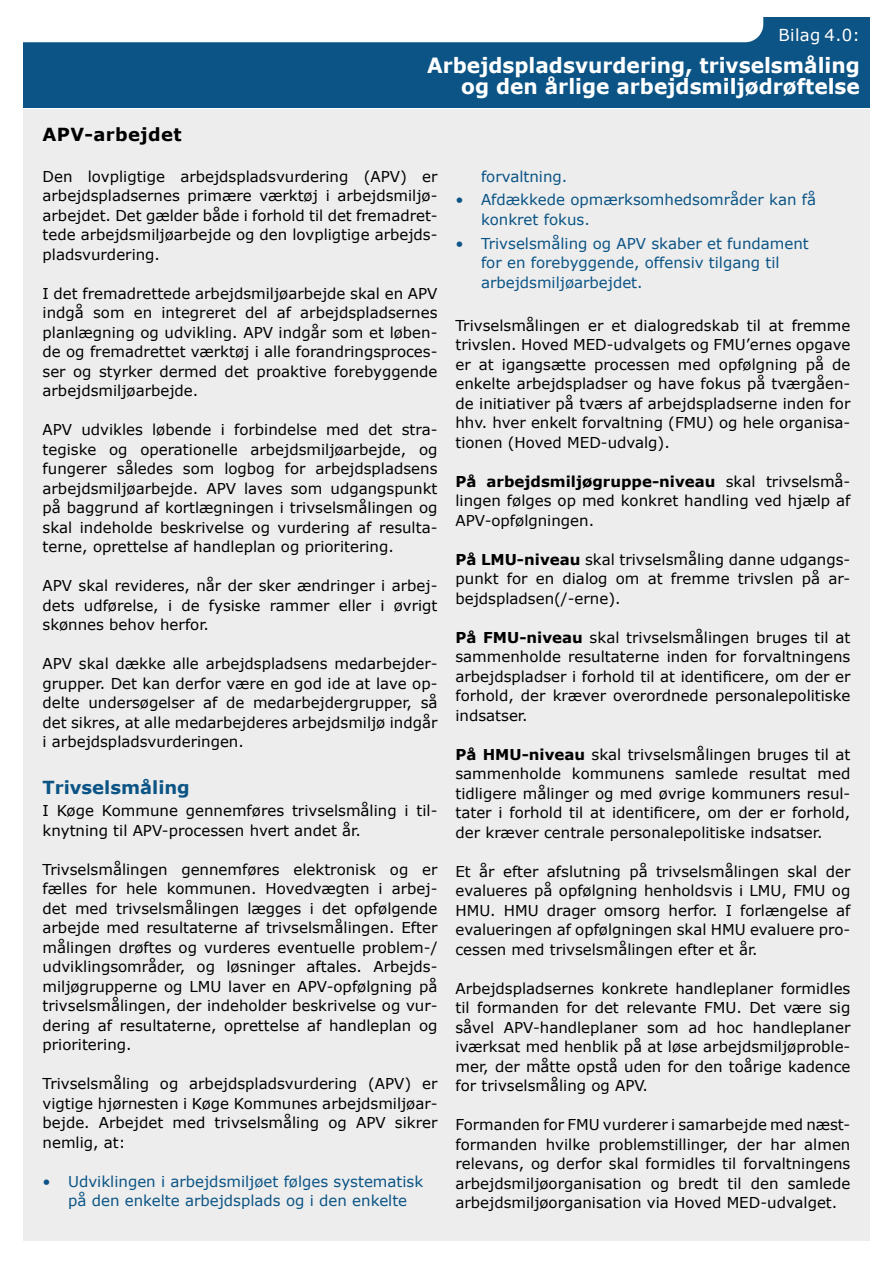
<style>
.page{position:relative;width:893px;height:1263px;background:#fff}
.page>*{position:absolute;margin:0;border:0;box-sizing:border-box;transform-origin:0 0}
.t1{font:700 21px/21.6px "Verdana";color:#fff;text-align:right;scale:.96 1}
.t2{font:700 18px "Verdana";color:#0b5485}
.t3{font:700 18px "Verdana";letter-spacing:.02em;color:#000}
.t4{font:16.5px "Verdana";letter-spacing:.02em;color:#fff}
.t5{font:15px/19.5px "Verdana";color:#000;text-align:justify}
.t6{font:15px/19.5px "Verdana";color:#0b5485}
.s1{font-weight:700}
</style>
<div class="page">
<div style="left:23px;top:17px;width:847px;height:91px;background:#0b5485"></div>
<div style="left:23px;top:109px;width:847px;height:1131px;background:#ededed"></div>
<div style="left:0;top:0;width:763px;height:42px;background:#fff;border-radius:18px"></div>
<p class="t4" style="left:778px;top:25px;width:83px">Bilag 4.0:</p>
<h1 class="t1" style="left:427px;top:55px;width:452px">Arbejdspladsvurdering, trivselsmåling og den årlige arbejdsmiljødrøftelse</h1>
<p class="t3" style="left:43px;top:123px;width:141px">APV-arbejdet</p>
<p class="t5" style="left:43px;top:167px;width:396px">Den lovpligtige arbejdspladsvurdering (APV) er arbejdspladsernes primære værktøj i arbejdsmiljø&shy;arbejdet. Det gælder både i forhold til det fremadret&shy;tede arbejdsmiljøarbejde og den lovpligtige arbejds&shy;pladsvurdering.</p>
<p class="t5" style="left:43px;top:284px;width:396px">I det fremadrettede arbejdsmiljøarbejde skal en APV indgå som en integreret del af arbejdspladsernes planlægning og udvikling. APV indgår som et løben&shy;de og fremadrettet værktøj i alle forandringsproces&shy;ser og styrker dermed det proaktive forebyggende arbejdsmiljøarbejde.</p>
<p class="t5" style="left:43px;top:420px;width:396px">APV udvikles løbende i forbindelse med det stra&shy;tegiske og operationelle arbejdsmiljøarbejde, og fungerer således som logbog for arbejdspladsens arbejdsmiljøarbejde. APV laves som udgangspunkt på baggrund af kortlægningen i trivselsmålingen og skal indeholde beskrivelse og vurdering af resulta&shy;terne, oprettelse af handleplan og prioritering.</p>
<p class="t5" style="left:43px;top:576px;width:396px">APV skal revideres, når der sker ændringer i arbej&shy;dets udførelse, i de fysiske rammer eller i øvrigt skønnes behov herfor.</p>
<p class="t5" style="left:43px;top:654px;width:396px">APV skal dække alle arbejdspladsens medarbejder&shy;grupper. Det kan derfor være en god ide at lave op&shy;delte undersøgelser af de medarbejdergrupper, så det sikres, at alle medarbejderes arbejdsmiljø indgår i arbejdspladsvurderingen.</p>
<p class="t2" style="left:43px;top:775px;width:149px">Trivselsmåling</p>
<p class="t5" style="left:43px;top:801px;width:396px">I Køge Kommune gennemføres trivselsmåling i til&shy;knytning til APV-processen hvert andet år.</p>
<p class="t5" style="left:43px;top:860px;width:396px">Trivselsmålingen gennemføres elektronisk og er fælles for hele kommunen. Hovedvægten i arbej&shy;det med trivselsmålingen lægges i det opfølgende arbejde med resultaterne af trivselsmålingen. Efter målingen drøftes og vurderes eventuelle problem-/ udviklingsområder, og løsninger aftales. Arbejds&shy;miljøgrupperne og LMU laver en APV-opfølgning på trivselsmålingen, der indeholder beskrivelse og vur&shy;dering af resultaterne, oprettelse af handleplan og prioritering.</p>
<p class="t5" style="left:43px;top:1074px;width:396px">Trivselsmåling og arbejdspladsvurdering (APV) er vigtige hjørnesten i Køge Kommunes arbejdsmiljøar&shy;bejde. Arbejdet med trivselsmåling og APV sikrer nemlig, at:</p>
<p class="t6" style="left:68px;top:1172px;width:357px;text-indent:-26px">• Udviklingen i arbejdsmiljøet følges systematisk på den enkelte arbejdsplads og i den enkelte</p>
<p class="t6" style="left:481px;top:167px;width:88px">forvaltning.</p>
<p class="t6" style="left:481px;top:190px;width:337px;text-indent:-26px">• Afdækkede opmærksomhedsområder kan få konkret fokus.</p>
<p class="t6" style="left:481px;top:234px;width:329px;text-indent:-26px">• Trivselsmåling og APV skaber et fundament for en forebyggende, offensiv tilgang til arbejdsmiljøarbejdet.</p>
<p class="t5" style="left:455px;top:316px;width:396px">Trivselsmålingen er et dialogredskab til at fremme trivslen. Hoved MED-udvalgets og FMU’ernes opgave er at igangsætte processen med opfølgning på de enkelte arbejdspladser og have fokus på tværgåen&shy;de initiativer på tværs af arbejdspladserne inden for hhv. hver enkelt forvaltning (FMU) og hele organisa&shy;tionen (Hoved MED-udvalg).</p>
<p class="t5" style="left:455px;top:472px;width:396px"><span class="s1">På arbejdsmiljøgruppe-niveau</span> skal trivselsmå&shy;lingen følges op med konkret handling ved hjælp af APV-opfølgningen.</p>
<p class="t5" style="left:455px;top:550px;width:396px"><span class="s1">På LMU-niveau</span> skal trivselsmåling danne udgangs&shy;punkt for en dialog om at fremme trivslen på ar&shy;bejdspladsen(/-erne).</p>
<p class="t5" style="left:455px;top:628px;width:396px"><span class="s1">På FMU-niveau</span> skal trivselsmålingen bruges til at sammenholde resultaterne inden for forvaltningens arbejdspladser i forhold til at identificere, om der er forhold, der kræver overordnede personalepolitiske indsatser.</p>
<p class="t5" style="left:455px;top:745px;width:396px"><span class="s1">På HMU-niveau</span> skal trivselsmålingen bruges til at sammenholde kommunens samlede resultat med tidligere målinger og med øvrige kommuners resul&shy;tater i forhold til at identificere, om der er forhold, der kræver centrale personalepolitiske indsatser.</p>
<p class="t5" style="left:455px;top:862px;width:396px">Et år efter afslutning på trivselsmålingen skal der evalueres på opfølgning henholdsvis i LMU, FMU og HMU. HMU drager omsorg herfor. I forlængelse af evalueringen af opfølgningen skal HMU evaluere pro&shy;cessen med trivselsmålingen efter et år.</p>
<p class="t5" style="left:455px;top:979px;width:396px">Arbejdspladsernes konkrete handleplaner formidles til formanden for det relevante FMU. Det være sig såvel APV-handleplaner som ad hoc handleplaner iværksat med henblik på at løse arbejdsmiljøproble&shy;mer, der måtte opstå uden for den toårige kadence for trivselsmåling og APV.</p>
<p class="t5" style="left:455px;top:1115px;width:396px">Formanden for FMU vurderer i samarbejde med næst&shy;formanden hvilke problemstillinger, der har almen relevans, og derfor skal formidles til forvaltningens arbejdsmiljøorganisation og bredt til den samlede arbejdsmiljøorganisation via Hoved MED-udvalget.</p>
</div>
